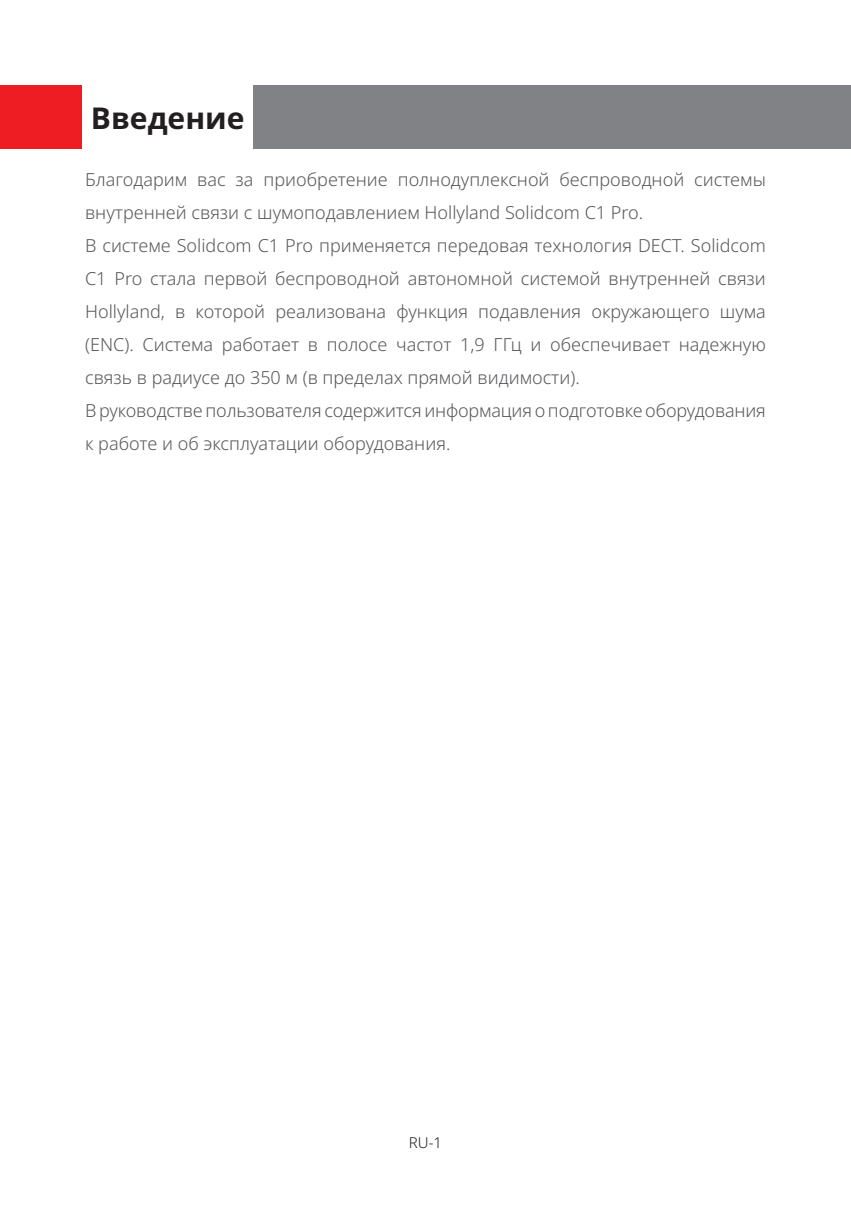
<style>
.page{position:relative;width:851px;height:1208px;background:#fff}
.page>*{position:absolute;margin:0;border:0;box-sizing:border-box;transform-origin:0 0}
.Heading{font:700 30px "Noto Sans";color:#231f20}
.段落样式1{font:300 18px/33px "Noto Sans";color:#57585a}
.t1{font:300 15px "Noto Sans";color:#231f20}
</style>
<div class="page">
<div style="left:82px;top:85px;width:768px;height:63px;background:#808285"></div>
<div style="left:0;top:85px;width:82px;height:63px;background:#ee1d23"></div>
<div style="left:82px;top:82px;width:171px;height:69px;background:#fff"></div>
<p class="Heading" style="left:91px;top:101px;width:155px">Введение</p>
<p class="段落样式1" style="left:85px;top:163px;width:682px">Благодарим вас за приобретение полнодуплексной беспроводной системы внутренней связи с шумоподавлением Hollyland Solidcom C1 Pro.</p>
<p class="段落样式1" style="left:85px;top:229px;width:682px;text-align:justify">В системе Solidcom C1 Pro применяется передовая технология DECT. Solidcom C1 Pro стала первой беспроводной автономной системой внутренней связи Hollyland, в которой реализована функция подавления окружающего шума (ENC). Система работает в полосе частот 1,9 ГГц и обеспечивает надежную связь в радиусе до 350 м (в пределах прямой видимости).</p>
<p class="段落样式1" style="left:85px;top:394px;width:682px">В руководстве пользователя содержится информация о подготовке оборудования к работе и об эксплуатации оборудования.</p>
<p class="t1" style="left:409px;top:1134px;width:35px">RU-1</p>
</div>
